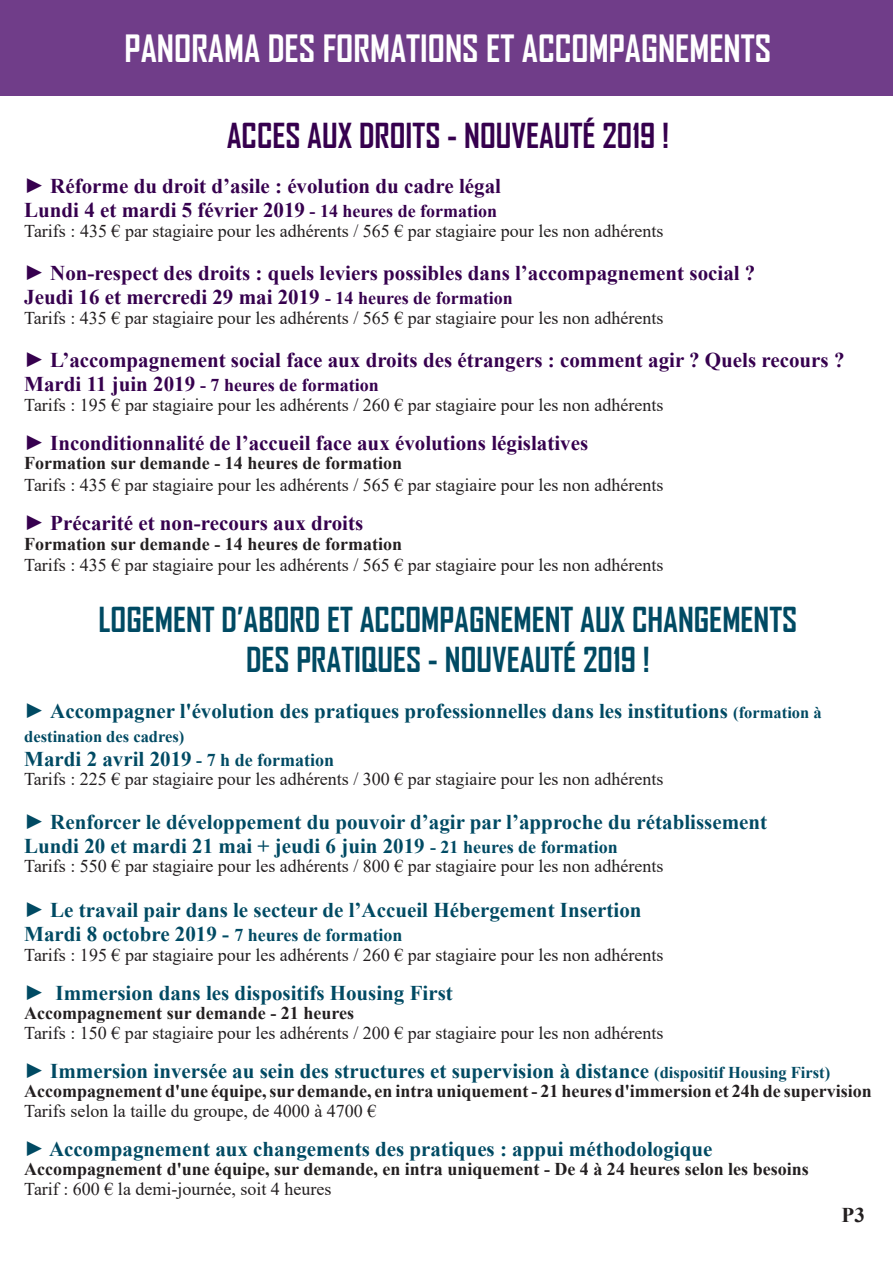
<style>
.page{position:relative;width:893px;height:1263px;background:#fff}
.page>*{position:absolute;margin:0;border:0;box-sizing:border-box;transform-origin:0 0}
.t1{font:700 36px "Agency FB";color:#fff}
.t2{font:700 33px/39.6px "Agency FB";color:#004a63;text-align:center}
.t3{font:700 33px "Agency FB";color:#36004e}
.t4{font:700 21px/24px "Times New Roman";color:#004a63}
.t5{font:700 21px/24px "Times New Roman";color:#36004e}
.t6{font:700 21px "Times New Roman";color:#231f20}
.t7{font:18px/19.5px "Times New Roman";color:#231f20}
.t8{font:700 18px "Times New Roman";color:#231f20}
.t9{font:700 16.5px "Times New Roman";color:#004a63}
.s1{font-weight:400}
.s2{font-size:18px}
.s3{font-weight:700;font-size:21px;color:#36004e}
.s4{font-weight:700;color:#36004e}
.s5{font-size:16.5px}
</style>
<div class="page">
<div style="left:0;top:0;width:893px;height:96px;background:#703d89"></div>
<h1 class="t1" style="left:125px;top:26px;width:648px">PANORAMA DES FORMATIONS ET ACCOMPAGNEMENTS</h1>
<h2 class="t3" style="left:227px;top:115px;width:444px">ACCES AUX DROITS - NOUVEAUTÉ 2019 !</h2>
<p class="t5" style="left:24px;top:174px;width:478px"><span class="s1">►</span> Réforme du droit d’asile : évolution du cadre légal<br>Lundi 4 et mardi 5 février 2019 <span class="s2">- 14 heures de formation</span></p>
<p class="t7" style="left:24px;top:220px;width:641px">Tarifs : 435 € par stagiaire pour les adhérents / 565 € par stagiaire pour les non adhérents</p>
<p class="t5" style="left:24px;top:261px;width:733px"><span class="s1">►</span> Non-respect des droits : quels leviers possibles dans l’accompagnement social ?<br>Jeudi 16 et mercredi 29 mai 2019 <span class="s2">- 14 heures de formation</span></p>
<p class="t7" style="left:24px;top:307px;width:641px">Tarifs : 435 € par stagiaire pour les adhérents / 565 € par stagiaire pour les non adhérents</p>
<p class="t5" style="left:24px;top:348px;width:822px"><span class="s1">►</span> L’accompagnement social face aux droits des étrangers : comment agir ? Quels recours ?</p>
<p class="t7" style="left:24px;top:375px;width:641px"><span class="s3">Mardi 11 juin 2019</span> <span class="s4">- 7 heures de formation<br></span>Tarifs : 195 € par stagiaire pour les adhérents / 260 € par stagiaire pour les non adhérents</p>
<p class="t5" style="left:24px;top:430px;width:565px"><span class="s1">►</span> Inconditionnalité de l’accueil face aux évolutions législatives</p>
<p class="t8" style="left:24px;top:450px;width:379px">Formation sur demande - 14 heures de formation</p>
<p class="t7" style="left:24px;top:475px;width:641px">Tarifs : 435 € par stagiaire pour les adhérents / 565 € par stagiaire pour les non adhérents</p>
<p class="t5" style="left:24px;top:510px;width:341px"><span class="s1">►</span> Précarité et non-recours aux droits</p>
<p class="t8" style="left:24px;top:530px;width:379px">Formation sur demande - 14 heures de formation</p>
<p class="t7" style="left:24px;top:555px;width:641px">Tarifs : 435 € par stagiaire pour les adhérents / 565 € par stagiaire pour les non adhérents</p>
<h2 class="t2" style="left:98px;top:599px;width:700px">LOGEMENT D’ABORD ET ACCOMPAGNEMENT AUX CHANGEMENTS<br>DES PRATIQUES - NOUVEAUTÉ 2019 !</h2>
<p class="t4" style="left:24px;top:698px;width:799px"><span class="s1">►</span> Accompagner l'évolution des pratiques professionnelles dans les institutions <span class="s5">(formation à</span></p>
<p class="t9" style="left:24px;top:724px;width:162px">destination des cadres)</p>
<p class="t4" style="left:24px;top:746px;width:311px">Mardi 2 avril 2019 <span class="s2">- 7 h de formation</span></p>
<p class="t7" style="left:24px;top:769px;width:641px">Tarifs : 225 € par stagiaire pour les adhérents / 300 € par stagiaire pour les non adhérents</p>
<p class="t4" style="left:24px;top:809px;width:744px"><span class="s1">►</span> Renforcer le développement du pouvoir d’agir par l’approche du rétablissement<br>Lundi 20 et mardi 21 mai + jeudi 6 juin 2019 <span class="s2">- 21 heures de formation</span></p>
<p class="t7" style="left:24px;top:856px;width:641px">Tarifs : 550 € par stagiaire pour les adhérents / 800 € par stagiaire pour les non adhérents</p>
<p class="t4" style="left:24px;top:897px;width:619px"><span class="s1">►</span> Le travail pair dans le secteur de l’Accueil Hébergement Insertion<br>Mardi 8 octobre 2019 - <span class="s2">7 heures de formation</span></p>
<p class="t7" style="left:24px;top:944px;width:641px">Tarifs : 195 € par stagiaire pour les adhérents / 260 € par stagiaire pour les non adhérents</p>
<p class="t4" style="left:24px;top:980px;width:430px"><span class="s1">►</span> Immersion dans les dispositifs Housing First</p>
<p class="t8" style="left:24px;top:1000px;width:331px">Accompagnement sur demande - 21 heures</p>
<p class="t7" style="left:24px;top:1022px;width:641px">Tarifs : 150 € par stagiaire pour les adhérents / 200 € par stagiaire pour les non adhérents</p>
<p class="t4" style="left:24px;top:1058px;width:807px"><span class="s1">►</span> Immersion inversée au sein des structures et supervision à distance <span class="s5">(dispositif Housing First)</span></p>
<p class="t8" style="left:24px;top:1078px;width:849px">Accompagnement d'une équipe, sur demande, en intra uniquement - 21 heures d'immersion et 24h de supervision</p>
<p class="t7" style="left:24px;top:1100px;width:354px">Tarifs selon la taille du groupe, de 4000 à 4700 €</p>
<p class="t4" style="left:24px;top:1136px;width:690px"><span class="s1">►</span> Accompagnement aux changements des pratiques : appui méthodologique</p>
<p class="t8" style="left:24px;top:1156px;width:786px">Accompagnement d'une équipe, sur demande, en intra uniquement - De 4 à 24 heures selon les besoins</p>
<p class="t7" style="left:24px;top:1178px;width:309px">Tarif : 600 € la demi-journée, soit 4 heures</p>
<p class="t6" style="left:842px;top:1200px;width:25px">P3</p>
</div>
